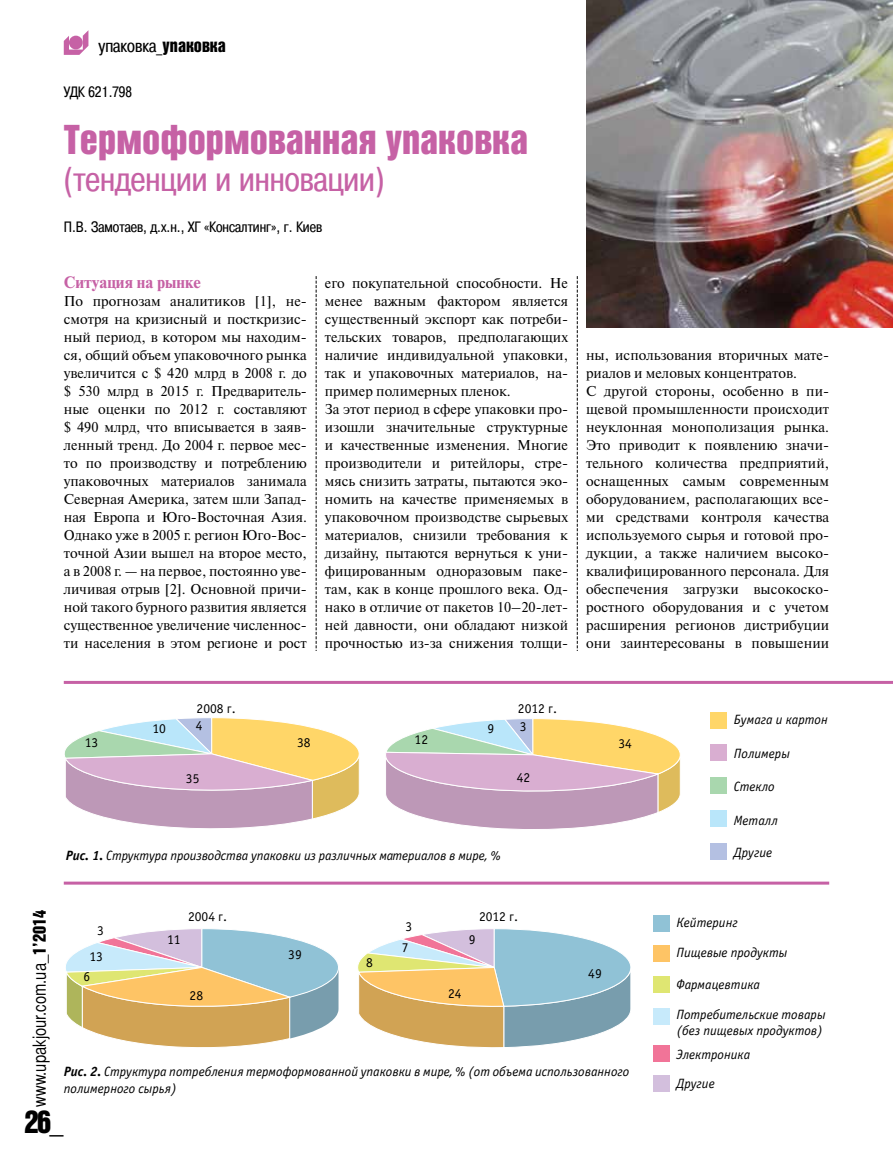
<style>
.page{position:relative;width:893px;height:1170px;background:#fff}
.page>*{position:absolute;margin:0;border:0;box-sizing:border-box;transform-origin:0 0}
.t1{font:40.5px "Bastion Kontrast Alt C";color:#c661a5}
.t2{font:34.5px "Pragmatica Cond C";color:#c661a5}
.t3{font:31.5px "Bastion Kontrast Alt C";color:#000}
.t4{font:18px "Bastion C";color:#000}
.t5{font:18px "Pragmatica Cond C";color:#000}
.t6{font:700 16.5px "Newton C";color:#c661a5}
.t7{font:15px "Pragmatica Cond C";color:#000}
.t8{font:14.25px/18px "Newton C";color:#000}
.t9{font:italic 13.5px/29.7px "Officina Sans C";color:#000}
.t10{font:13.5px "Officina Sans C";color:#000}
.s1{font-family:"Bastion Kontrast Alt C"}
.s2{font-weight:700}
</style>
<div class="page">
<hr style="left:64px;top:681px;width:829px;height:3px;background:#c661a5">
<svg style="left:316px;top:276px;width:1px;height:375px"></svg>
<svg style="left:577px;top:276px;width:1px;height:375px"></svg>
<svg style="left:64px;top:718px;width:296px;height:111px"></svg>
<svg style="left:386px;top:719px;width:295px;height:110px"></svg>
<div style="left:710px;top:712px;width:16px;height:16px;background:#ffd668"></div>
<div style="left:710px;top:744px;width:16px;height:16px;background:#d9aed1"></div>
<div style="left:710px;top:777px;width:16px;height:16px;background:#a9d7ae"></div>
<div style="left:710px;top:810px;width:16px;height:16px;background:#b9e6fa"></div>
<div style="left:710px;top:843px;width:16px;height:16px;background:#b4c0e2"></div>
<hr style="left:64px;top:881px;width:765px;height:3px;background:#c661a5">
<svg style="left:64px;top:31px;width:24px;height:24px"></svg>
<svg style="left:66px;top:929px;width:273px;height:119px"></svg>
<div style="left:653px;top:915px;width:17px;height:16px;background:#90c2d6"></div>
<div style="left:653px;top:944px;width:17px;height:17px;background:#fec465"></div>
<div style="left:653px;top:976px;width:17px;height:17px;background:#dfe672"></div>
<div style="left:653px;top:1008px;width:17px;height:17px;background:#c7eafb"></div>
<div style="left:653px;top:1045px;width:17px;height:17px;background:#f17498"></div>
<div style="left:653px;top:1074px;width:17px;height:17px;background:#d3bfdd"></div>
<svg style="left:358px;top:929px;width:273px;height:119px"></svg>
<img style="left:586px;top:0;width:307px;height:327px">
<p class="t5" style="left:99px;top:35px;width:129px">упаковка_<span class="s1">упаковка</span></p>
<p class="t7" style="left:64px;top:83px;width:70px">УДК 621.798</p>
<h1 class="t1" style="left:64px;top:119px;width:466px">Термоформованная упаковка</h1>
<h2 class="t2" style="left:64px;top:160px;width:322px">(тенденции и инновации)</h2>
<p class="t7" style="left:64px;top:218px;width:260px">П.В. Замотаев, д.х.н., ХГ «Консалтинг», г. Киев</p>
<p class="t6" style="left:64px;top:273px;width:139px">Ситуация на рынке</p>
<p class="t8" style="left:64px;top:292px;width:245px;text-align:justify">По прогнозам аналитиков [1], не&shy;смотря на кризисный и посткризис&shy;ный период, в котором мы находим&shy;ся, общий объем упаковочного рынка увеличится с $ 420 млрд в 2008 г. до $ 530 млрд в 2015 г. Предваритель&shy;ные оценки по 2012 г. составляют $ 490 млрд, что вписывается в заяв&shy;ленный тренд. До 2004 г. первое мес&shy;то по производству и потреблению упаковочных материалов занимала Северная Америка, затем шли Запад&shy;ная Европа и Юго-Восточная Азия.<br>Однако уже в 2005 г. регион Юго-Вос&shy;точной Азии вышел на второе место, а в 2008 г. — на первое, постоянно уве&shy;личивая отрыв [2]. Основной причи&shy;ной такого бурного развития является существенное увеличение численнос&shy;ти населения в этом регионе и рост</p>
<p class="t8" style="left:325px;top:274px;width:245px">его покупательной способности. Не менее важным фактором является существенный экспорт как потреби&shy;тельских товаров, предполагающих наличие индивидуальной упаковки, так и упаковочных материалов, на&shy;пример полимерных пленок.<br>За этот период в сфере упаковки про&shy;изошли значительные структурные и качественные изменения. Многие производители и ритейлоры, стре&shy;мясь снизить затраты, пытаются эко&shy;номить на качестве применяемых в упаковочном производстве сырьевых материалов, снизили требования к дизайну, пытаются вернуться к уни&shy;фицированным одноразовым паке&shy;там, как в конце прошлого века. Од&shy;нако в отличие от пакетов 10–20-лет&shy;ней давности, они обладают низкой прочностью из-за снижения толщи-</p>
<p class="t8" style="left:586px;top:346px;width:245px">ны, использования вторичных мате&shy;риалов и меловых концентратов.<br>С другой стороны, особенно в пи&shy;щевой промышленности происходит неуклонная монополизация рынка.<br>Это приводит к появлению значи&shy;тельного количества предприятий, оснащенных самым современным оборудованием, располагающих все&shy;ми средствами контроля качества используемого сырья и готовой про&shy;дукции, а также наличием высоко&shy;квалифицированного персонала. Для обеспечения загрузки высокоско&shy;ростного оборудования и с учетом расширения регионов дистрибуции они заинтересованы в повышении</p>
<p class="t10" style="left:197px;top:701px;width:41px">2008 г.</p>
<p class="t10" style="left:518px;top:701px;width:41px">2012 г.</p>
<p class="t10" style="left:488px;top:721px;width:8px">9</p>
<p class="t10" style="left:520px;top:718px;width:8px">3</p>
<p class="t9" style="left:734px;top:704px;width:95px">Бумага и картон</p>
<p class="t9" style="left:734px;top:738px;width:58px">Полимеры</p>
<p class="t9" style="left:734px;top:771px;width:42px">Стекло</p>
<p class="t9" style="left:734px;top:805px;width:45px">Металл</p>
<p class="t9" style="left:734px;top:838px;width:40px">Другие</p>
<p class="t10" style="left:196px;top:718px;width:8px">4</p>
<p class="t10" style="left:153px;top:720px;width:15px">10</p>
<p class="t10" style="left:415px;top:732px;width:15px">12</p>
<p class="t10" style="left:297px;top:734px;width:15px">38</p>
<p class="t10" style="left:85px;top:735px;width:15px">13</p>
<p class="t10" style="left:618px;top:736px;width:15px">34</p>
<p class="t10" style="left:517px;top:769px;width:15px">42</p>
<p class="t10" style="left:186px;top:771px;width:15px">35</p>
<p class="t9" style="left:66px;top:840px;width:436px"><span class="s2">Рис. 1.</span> Структура производства упаковки из различных материалов в мире, %</p>
<p class="t4" style="left:29px;top:1106px;width:198px;rotate:-90deg">www.upakjour.com.ua_<span class="s1">1’2014</span></p>
<p class="t10" style="left:97px;top:922px;width:8px">3</p>
<p class="t10" style="left:89px;top:949px;width:15px">13</p>
<p class="t10" style="left:83px;top:969px;width:8px">6</p>
<p class="t10" style="left:167px;top:932px;width:15px">11</p>
<p class="t10" style="left:188px;top:909px;width:41px">2004 г.</p>
<p class="t10" style="left:288px;top:946px;width:15px">39</p>
<p class="t10" style="left:366px;top:955px;width:8px">8</p>
<p class="t10" style="left:406px;top:918px;width:8px">3</p>
<p class="t10" style="left:402px;top:940px;width:8px">7</p>
<p class="t10" style="left:479px;top:909px;width:41px">2012 г.</p>
<p class="t10" style="left:469px;top:931px;width:8px">9</p>
<p class="t10" style="left:588px;top:965px;width:15px">49</p>
<p class="t10" style="left:190px;top:988px;width:15px">28</p>
<p class="t10" style="left:448px;top:986px;width:15px">24</p>
<p class="t9" style="left:64px;top:1063px;width:567px;line-height:16.5px"><span class="s2">Рис. 2.</span> Структура потребления термоформованной упаковки в мире, % (от объема использованного полимерного сырья)</p>
<p class="t9" style="left:676px;top:908px;width:113px">Кейтеринг<br>Пищевые продукты</p>
<p class="t9" style="left:676px;top:969px;width:151px">Фармацевтика<br>Потребительские товары</p>
<p class="t9" style="left:676px;top:1018px;width:148px;line-height:23.9px">(без пищевых продуктов)<br>Электроника</p>
<p class="t9" style="left:676px;top:1068px;width:40px">Другие</p>
<h3 class="t3" style="left:25px;top:1105px;width:41px">26_</h3>
</div>
